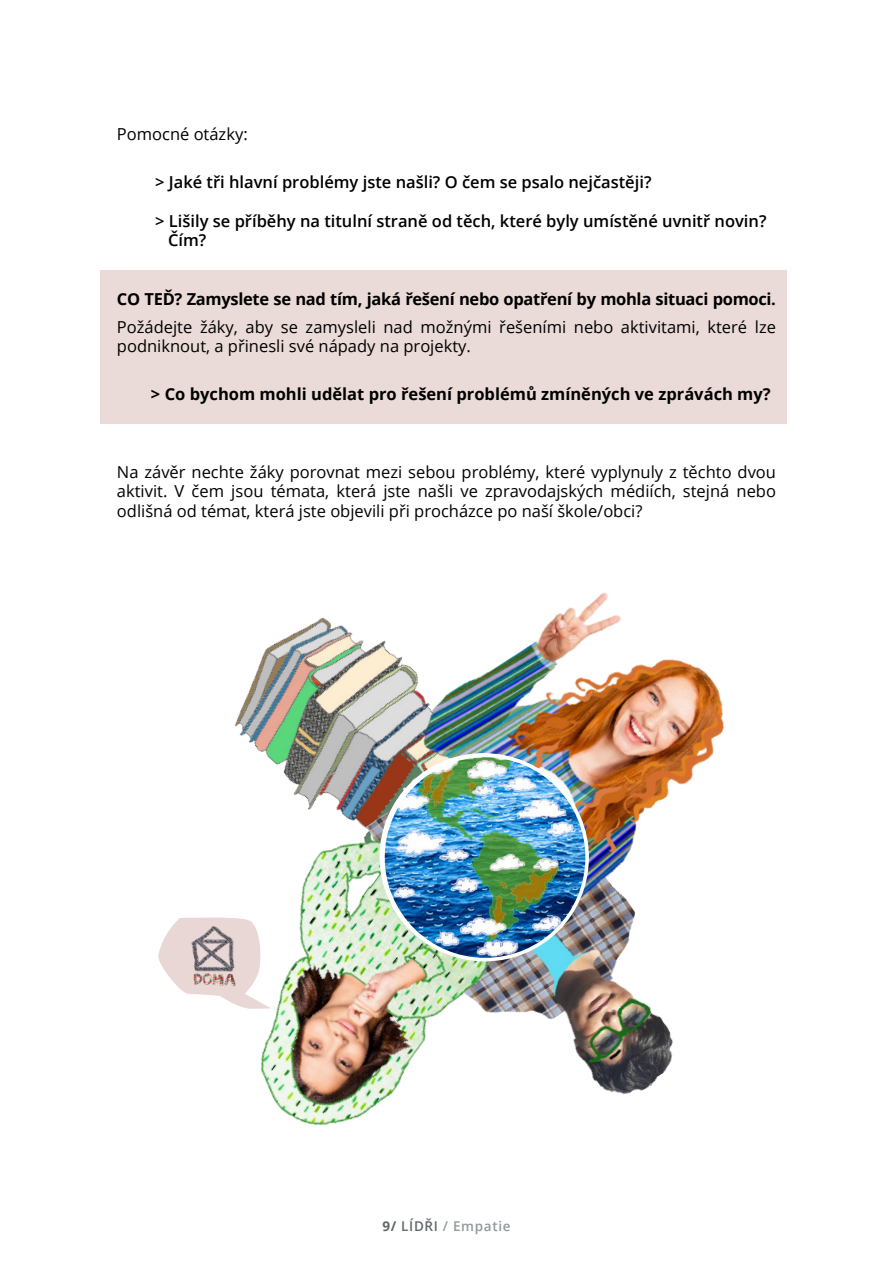
<style>
.page{position:relative;width:893px;height:1263px;background:#fff}
.page>*{position:absolute;margin:0;border:0;box-sizing:border-box;transform-origin:0 0}
.t1{font:16.5px/19.5px "Open Sans";color:#000}
.t2{font:600 16.5px/19.5px "Open Sans";color:#000}
.t3{font:700 16.5px "Open Sans";letter-spacing:-.02em;color:#000}
.t4{font:700 16.5px "Open Sans";color:#000}
.t5{font:600 13.5px "Open Sans";letter-spacing:.05em;color:#91999a}
.s1{font-weight:700;color:#606869}
.s2{color:#606869}
</style>
<div class="page">
<div style="left:100px;top:270px;width:687px;height:153px;background:#eadbd8"></div>
<svg style="left:158px;top:933px;width:10px;height:42px"></svg>
<img style="left:235px;top:617px;width:119px;height:128px">
<img style="left:350px;top:730px;width:323px;height:365px">
<img style="left:168px;top:745px;width:409px;height:381px">
<img style="left:354px;top:592px;width:370px;height:367px">
<img style="left:383px;top:755px;width:204px;height:204px;border-radius:102px">
<div style="left:381px;top:754px;width:208px;height:207px;border:4px solid #fff;border-radius:50%"></div>
<img style="left:179px;top:920px;width:69px;height:71px">
<p class="t1" style="left:117px;top:124px;width:132px">Pomocné otázky:</p>
<p class="t2" style="left:155px;top:172px;width:498px">&gt; Jaké tři hlavní problémy jste našli? O čem se psalo nejčastěji?</p>
<p class="t2" style="left:168px;top:211px;width:600px;text-indent:-13px">&gt; Lišily se příběhy na titulní straně od těch, které byly umístěné uvnitř novin?<br>Čím?</p>
<p class="t3" style="left:117px;top:287px;width:661px">CO TEĎ? Zamyslete se nad tím, jaká řešení nebo opatření by mohla situaci pomoci.</p>
<p class="t1" style="left:117px;top:317px;width:661px">Požádejte žáky, aby se zamysleli nad možnými řešeními nebo aktivitami, které lze podniknout, a přinesli své nápady na projekty.</p>
<p class="t4" style="left:151px;top:382px;width:621px">&gt; Co bychom mohli udělat pro řešení problémů zmíněných ve zprávách my?</p>
<p class="t1" style="left:117px;top:462px;width:661px;text-align:justify">Na závěr nechte žáky porovnat mezi sebou problémy, které vyplynuly z těchto dvou aktivit. V čem jsou témata, která jste našli ve zpravodajských médiích, stejná nebo odlišná od témat, která jste objevili při procházce po naší škole/obci?</p>
<p class="t5" style="left:382px;top:1216px;width:130px"><span class="s1">9/</span> <span class="s2">LÍDŘI</span> / Empatie</p>
</div>
